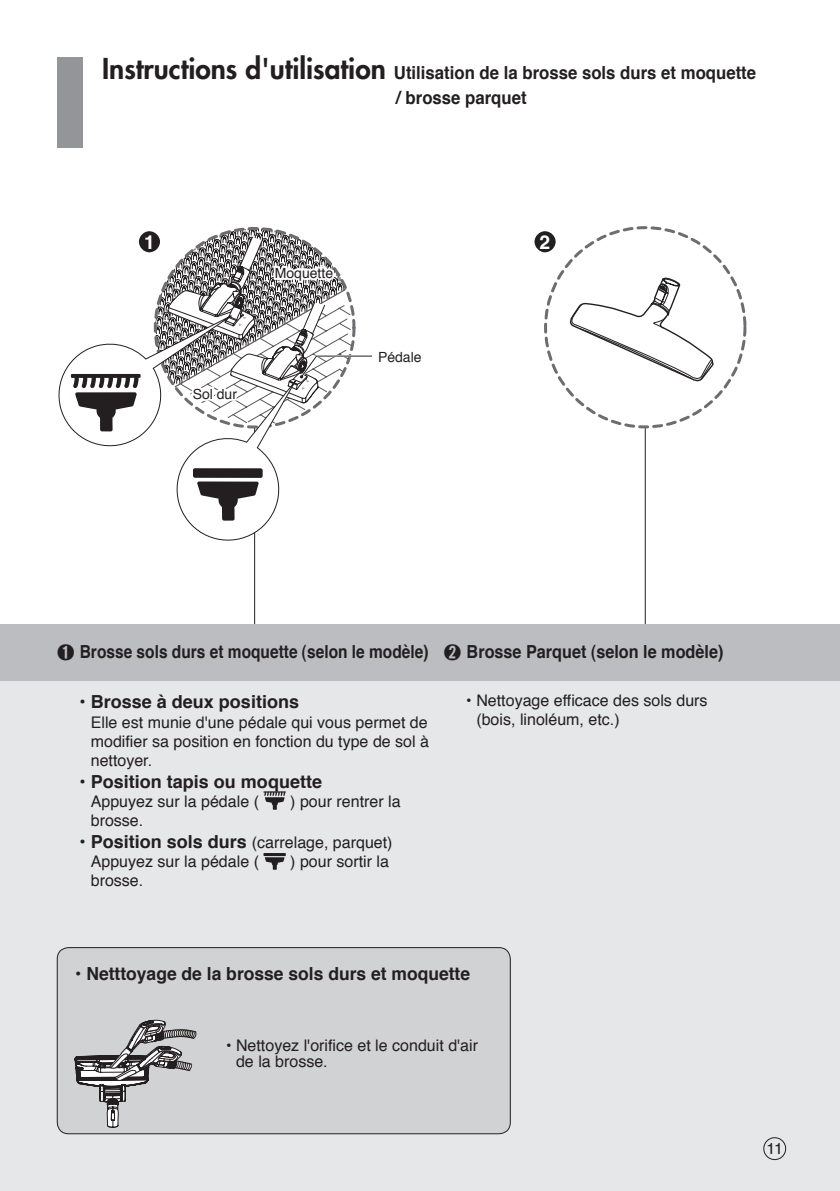
<style>
.page{position:relative;width:840px;height:1191px;background:#fff}
.page>*{position:absolute;margin:0;border:0;box-sizing:border-box;transform-origin:0 0}
.t1{font:700 19.2px "Helvetica";color:#fff}
.t2{font:700 18px "Helvetica";color:#231f20}
.t3{font:700 18px/24.6px "Helvetica";color:#231f20;scale:.93 1}
.t4{font:700 18px "Helvetica";color:#231f20;scale:.86 1}
.t5{font:700 18px "Helvetica";color:#231f20;scale:.9 1}
.t6{font:16px/19.2px "Helvetica";color:#231f20}
.t7{font:14px "Helvetica";color:#231f20}
.s1{font-family:"Futura";font-weight:800;font-size:28px}
.s2{font-family:"HY Go Thic"}
.s3{font-weight:700;font-size:18px}
</style>
<div class="page">
<div style="left:0;top:669px;width:839px;height:522px;background:#e6e7e9"></div>
<div style="left:0;top:624px;width:839px;height:56px;background:#bcbdc0"></div>
<div style="left:57px;top:57px;width:25px;height:90px;background:#939598"></div>
<div style="left:763px;top:1137px;width:22px;height:23px;border:1px solid #231f20;border-radius:50%"></div>
<svg style="left:263px;top:791px;width:22px;height:18px"></svg>
<hr style="left:263px;top:853px;width:22px;height:3px;background:#231f20">
<svg style="left:265px;top:857px;width:19px;height:12px"></svg>
<hr style="left:254px;top:427px;width:1px;height:197px;background:#231f20">
<hr style="left:644px;top:427px;width:1px;height:197px;background:#231f20">
<div style="left:534px;top:231px;width:21px;height:21px;background:#231f20;border-radius:50%"></div>
<svg style="left:569px;top:277px;width:145px;height:105px"></svg>
<svg style="left:58px;top:228px;width:314px;height:320px"></svg>
<div style="left:57px;top:947px;width:453px;height:186px;background:#d1d2d4;border-radius:11px"></div>
<div style="left:57px;top:947px;width:453px;height:187px;border:1px solid #231f20;border-radius:11px"></div>
<svg style="left:75px;top:1020px;width:121px;height:107px"></svg>
<p class="t3" style="left:396px;top:59px;width:388px;text-indent:-294px"><span class="s1">Instructions d'utilisation</span> Utilisation de la brosse sols durs et moquette / brosse parquet</p>
<p class="t1" style="left:144px;top:226px;width:12px">1</p>
<p class="t1" style="left:539px;top:226px;width:12px">2</p>
<p class="t7" style="left:274px;top:261px;width:60px">Moquette</p>
<p class="t7" style="left:192px;top:382px;width:46px">Sol dur</p>
<p class="t7" style="left:378px;top:345px;width:45px">Pédale</p>
<p class="t4" style="left:57px;top:635px;width:433px"><span class="s2">➊</span> Brosse sols durs et moquette (selon le modèle)</p>
<p class="t2" style="left:79px;top:686px;width:221px">• Brosse à deux positions</p>
<p class="t6" style="left:91px;top:712px;width:339px;text-align:justify">Elle est munie d'une pédale qui vous permet de modifier sa position en fonction du type de sol à nettoyer.</p>
<p class="t2" style="left:79px;top:765px;width:244px">• Position tapis ou moquette</p>
<p class="t6" style="left:91px;top:791px;width:170px">Appuyez sur la pédale (</p>
<p class="t6" style="left:290px;top:791px;width:112px">) pour rentrer la</p>
<p class="t6" style="left:91px;top:810px;width:54px">brosse.</p>
<p class="t6" style="left:91px;top:832px;width:303px;text-indent:-11px"><span class="s3">• Position sols durs</span> (carrelage, parquet)<br>Appuyez sur la pédale (</p>
<p class="t6" style="left:290px;top:851px;width:100px">) pour sortir la</p>
<p class="t6" style="left:91px;top:870px;width:54px">brosse.</p>
<p class="t5" style="left:443px;top:635px;width:312px"><span class="s2">➋</span> Brosse Parquet (selon le modèle)</p>
<p class="t6" style="left:476px;top:690px;width:232px;text-indent:-10px">• Nettoyage efficace des sols durs (bois, linoléum, etc.)</p>
<p class="t2" style="left:75px;top:957px;width:396px">• Netttoyage de la brosse sols durs et moquette</p>
<p class="t6" style="left:236px;top:1037px;width:243px;line-height:16px;text-indent:-10px">• Nettoyez l'orifice et le conduit d'air de la brosse.</p>
<p class="t6" style="left:766px;top:1138px;width:18px">11</p>
</div>
